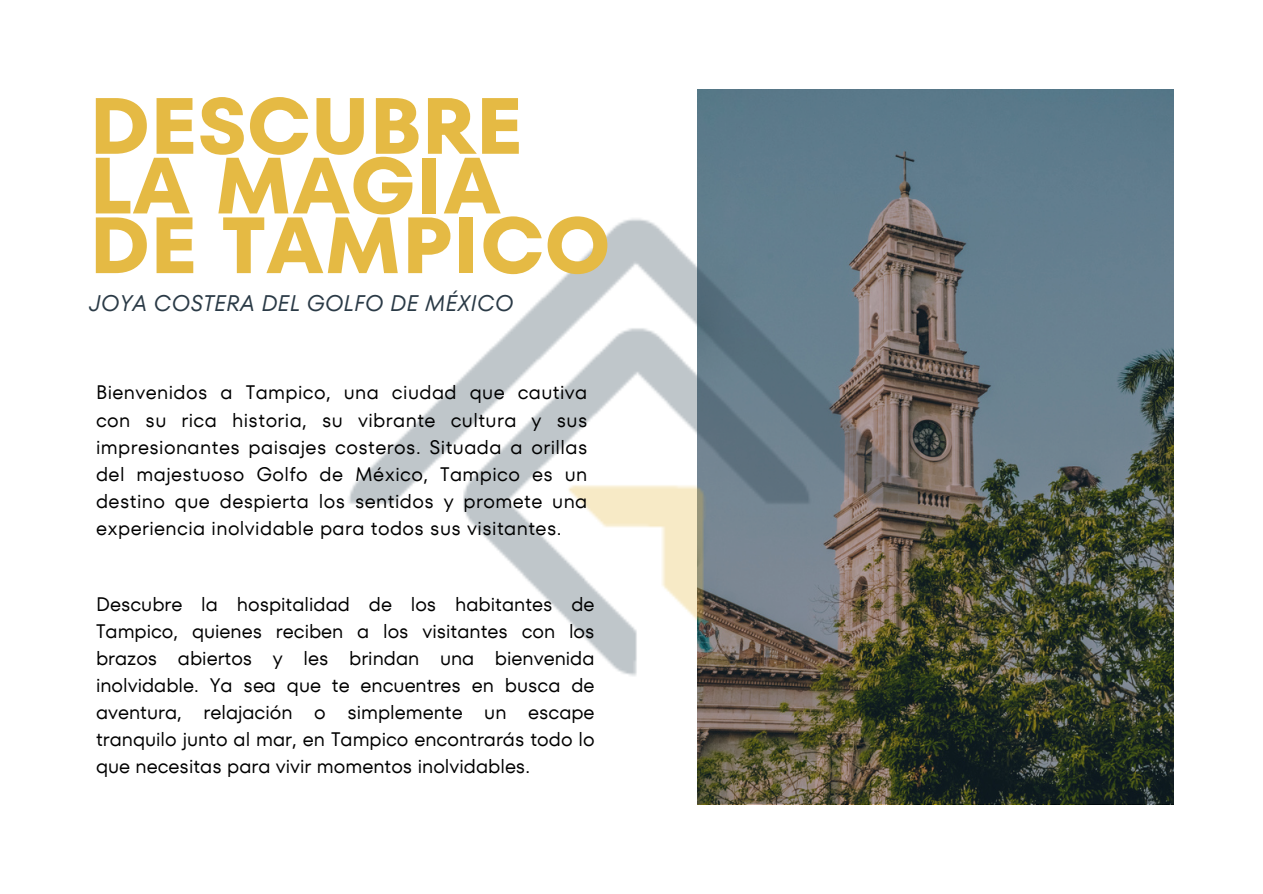
<style>
.page{position:relative;width:1263px;height:894px;background:#fff}
.page>*{position:absolute;margin:0;border:0;box-sizing:border-box;transform-origin:0 0}
.t1{font:700 79.5px/59.7px "TT Fors";color:#e5ba44}
.t2{font:italic 22.5px "TT Fors";color:#2a3a46}
.t3{font:19.5px/27px "TT Fors";letter-spacing:.01em;color:#000;text-align:justify}
</style>
<div class="page">
<svg style="left:1104px;top:89px;width:70px;height:715px;background:#4c5e5d"></svg>
<img style="left:348px;top:89px;width:756px;height:716px">
<p class="t1" style="left:89px;top:96px;width:523px">DESCUBRE<br>LA MAGIA<br>DE TAMPICO</p>
<p class="t2" style="left:89px;top:288px;width:426px">JOYA COSTERA DEL GOLFO DE MÉXICO</p>
<p class="t3" style="left:96px;top:379px;width:493px">Bienvenidos a Tampico, una ciudad que cautiva con su rica historia, su vibrante cultura y sus impresionantes paisajes costeros. Situada a orillas del majestuoso Golfo de México, Tampico es un destino que despierta los sentidos y promete una experiencia inolvidable para todos sus visitantes.</p>
<p class="t3" style="left:96px;top:590px;width:500px">Descubre la hospitalidad de los habitantes de Tampico, quienes reciben a los visitantes con los brazos abiertos y les brindan una bienvenida inolvidable. Ya sea que te encuentres en busca de aventura, relajación o simplemente un escape tranquilo junto al mar, en Tampico encontrarás todo lo que necesitas para vivir momentos inolvidables.</p>
</div>
